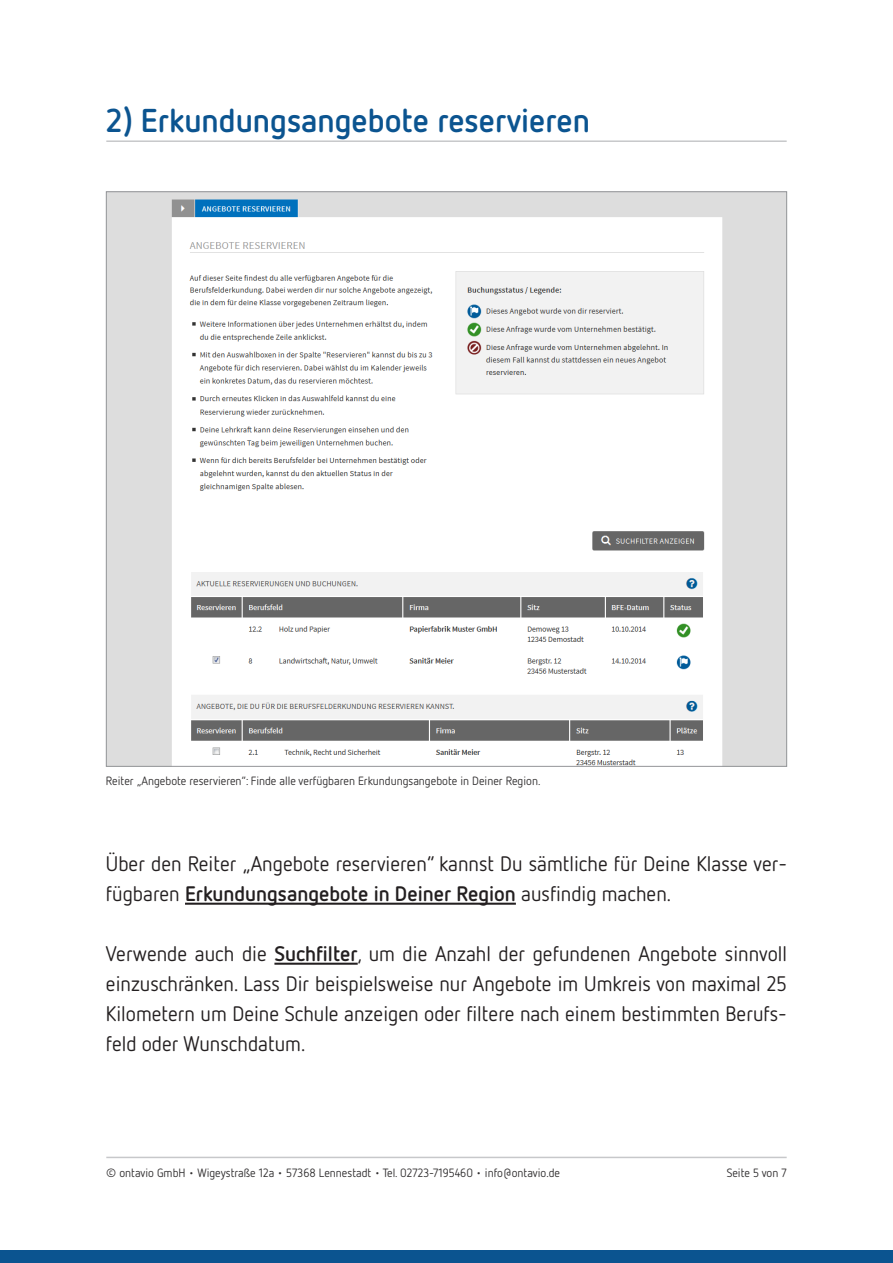
<style>
.page{position:relative;width:893px;height:1263px;background:#fff}
.page>*{position:absolute;margin:0;border:0;box-sizing:border-box;transform-origin:0 0}
.t1{font:700 33px "Netto OT";color:#0b5490}
.t2{font:21px/30px "Netto OT";color:#231f20}
.t3{font:12px "Netto OT";color:#312f30}
.s1{font-weight:700}
</style>
<div class="page">
<hr style="left:106px;top:1157px;width:681px;height:1px;background:#c7c8ca">
<div style="left:0;top:1251px;width:893px;height:12px;background:#0b5490"></div>
<hr style="left:106px;top:140px;width:681px;height:2px;background:#c7c8ca">
<img style="left:108px;top:193px;width:677px;height:572px">
<hr style="left:185px;top:903px;width:331px;height:2px;background:#231f20">
<hr style="left:274px;top:963px;width:84px;height:2px;background:#231f20">
<h1 class="t1" style="left:106px;top:100px;width:485px">2) Erkundungsangebote reservieren</h1>
<p class="t3" style="left:106px;top:773px;width:436px">Reiter „Angebote reservieren“: Finde alle verfügbaren Erkundungsangebote in Deiner Region.</p>
<p class="t2" style="left:106px;top:848px;width:683px">Über den Reiter „Angebote reservieren“ kannst Du sämtliche für Deine Klasse ver&shy;fügbaren <span class="s1">Erkundungsangebote in Deiner Region</span> ausfindig machen.</p>
<p class="t2" style="left:106px;top:938px;width:683px;text-align:justify">Verwende auch die <span class="s1">Suchfilter</span>, um die Anzahl der gefundenen Angebote sinnvoll einzuschränken. Lass Dir beispielsweise nur Angebote im Umkreis von maximal 25<br>Kilometern um Deine Schule anzeigen oder filtere nach einem bestimmten Berufs&shy;feld oder Wunschdatum.</p>
<p class="t3" style="left:106px;top:1165px;width:455px">© ontavio GmbH • Wigeystraße 12a • 57368 Lennestadt • Tel. 02723-7195460 • info@ontavio.de</p>
<p class="t3" style="left:727px;top:1165px;width:61px">Seite 5 von 7</p>
</div>
